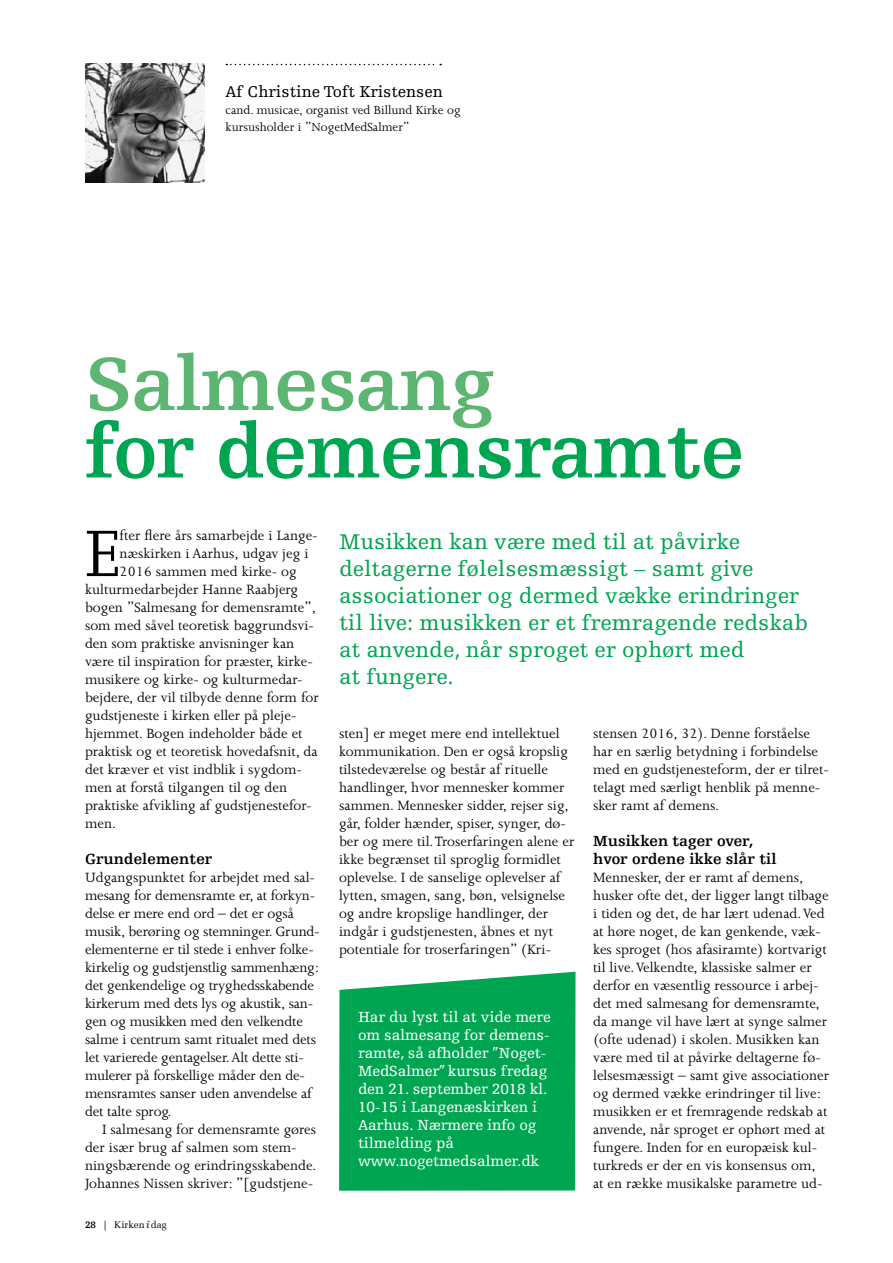
<style>
.page{position:relative;width:893px;height:1263px;background:#fff}
.page>*{position:absolute;margin:0;border:0;box-sizing:border-box;transform-origin:0 0}
.t1{font:700 78.9px "Egyptienne F";letter-spacing:-.01em;color:#00a552}
.t2{font:700 78.9px "Egyptienne F";letter-spacing:-.01em;color:#5cb672}
.t3{font:75.6px "Joanna";color:#000}
.t4{font:22.5px/27px "Egyptienne F";color:#00a552}
.t5{font:16.5px "Egyptienne F";color:#000}
.t6{font:15.45px/18px "Joanna";color:#000}
.t7{font:15.45px/18px "Egyptienne F";letter-spacing:-.01em;color:#fff}
.t8{font:700 15.45px/18px "Egyptienne F";color:#000}
.t9{font:13.5px/17.2px "Joanna";color:#000}
.t10{font:9.75px "Melior";color:#000}
.s1{font-family:"Egyptienne F";font-weight:700}
.s2{font-family:"Egyptienne F"}
.s3{font-family:"Georgia";font-weight:700;font-style:italic;color:#575756}
</style>
<div class="page">
<div style="left:339px;top:972px;width:236px;height:219px;background:#00a552"></div>
<svg style="left:226px;top:64px;width:215px;height:1px"></svg>
<img style="left:85px;top:64px;width:119px;height:119px">
<p class="t5" style="left:226px;top:82px;width:219px">Af Christine Toft Kristensen</p>
<p class="t9" style="left:226px;top:101px;width:237px">cand. musicae, organist ved Billund Kirke og kursusholder i ”NogetMedSalmer”</p>
<h1 class="t2" style="left:85px;top:341px;width:411px">Salmesang</h1>
<h1 class="t1" style="left:85px;top:408px;width:661px">for demensramte</h1>
<h2 class="t3" style="left:85px;top:513px;width:36px">E</h2>
<p class="t6" style="left:120px;top:526px;width:200px">fter flere års samarbejde i Lange-</p>
<p class="t6" style="left:120px;top:544px;width:190px">næskirken i Aarhus, udgav jeg i</p>
<p class="t6" style="left:120px;top:562px;width:179px">2016 sammen med kirke- og</p>
<p class="t6" style="left:85px;top:580px;width:215px">kulturmedarbejder Hanne Raabjerg</p>
<p class="t6" style="left:85px;top:598px;width:233px">bogen ”Salmesang for demensramte”,</p>
<p class="t6" style="left:85px;top:616px;width:231px">som med såvel teoretisk baggrundsvi-</p>
<p class="t6" style="left:85px;top:634px;width:211px">den som praktiske anvisninger kan</p>
<p class="t6" style="left:85px;top:652px;width:229px">være til inspiration for præster, kirke-</p>
<p class="t6" style="left:85px;top:670px;width:219px">musikere og kirke- og kulturmedar-</p>
<p class="t6" style="left:85px;top:688px;width:235px">bejdere, der vil tilbyde denne form for</p>
<p class="t6" style="left:85px;top:706px;width:213px">gudstjeneste i kirken eller på pleje-</p>
<p class="t6" style="left:85px;top:724px;width:219px">hjemmet. Bogen indeholder både et</p>
<p class="t6" style="left:85px;top:742px;width:234px">praktisk og et teoretisk hovedafsnit, da</p>
<p class="t6" style="left:85px;top:760px;width:218px">det kræver et vist indblik i sygdom-</p>
<p class="t6" style="left:85px;top:778px;width:204px">men at forstå tilgangen til og den</p>
<p class="t6" style="left:85px;top:796px;width:228px">praktiske afvikling af gudstjenestefor-</p>
<p class="t6" style="left:85px;top:814px;width:32px">men.</p>
<p class="t8" style="left:85px;top:850px;width:129px">Grundelementer</p>
<p class="t6" style="left:85px;top:868px;width:236px">Udgangspunktet for arbejdet med sal&shy;mesang for demensramte er, at forkyn&shy;delse er mere end ord – det er også musik, berøring og stemninger. Grund&shy;elementerne er til stede i enhver folke&shy;kirkelig og gudstjenstlig sammenhæng: det genkendelige og tryghedsskabende kirkerum med dets lys og akustik, san&shy;gen og musikken med den velkendte salme i centrum samt ritualet med dets let varierede gentagelser. Alt dette sti&shy;mulerer på forskellige måder den de&shy;mensramtes sanser uden anvendelse af det talte sprog.</p>
<p class="t6" style="left:85px;top:1120px;width:233px;text-indent:17px">I salmesang for demensramte gøres der især brug af salmen som stem&shy;ningsbærende og erindringsskabende.<br>Johannes Nissen skriver: ”[gudstjene-</p>
<p class="t10" style="left:85px;top:1218px;width:83px"><span class="s1">28</span> <span class="s2">|</span> Kirken <span class="s3">i</span> dag</p>
<h3 class="t4" style="left:339px;top:529px;width:471px">Musikken kan være med til at påvirke deltagerne følelsesmæssigt – samt give associationer og dermed vække erindringer til live: musikken er et fremragende redskab at anvende, når sproget er ophørt med<br>at fungere.</h3>
<p class="t6" style="left:339px;top:724px;width:237px">sten] er meget mere end intellektuel kommunikation. Den er også kropslig tilstedeværelse og består af rituelle handlinger, hvor mennesker kommer sammen. Mennesker sidder, rejser sig, går, folder hænder, spiser, synger, dø&shy;ber og mere til. Troserfaringen alene er ikke begrænset til sproglig formidlet oplevelse. I de sanselige oplevelser af lytten, smagen, sang, bøn, velsignelse og andre kropslige handlinger, der indgår i gudstjenesten, åbnes et nyt potentiale for troserfaringen” (Kri-</p>
<p class="t7" style="left:358px;top:1008px;width:194px">Har du lyst til at vide mere om salmesang for demens&shy;ramte, så afholder ”Noget-<br>MedSalmer” kursus fredag den 21. september 2018 kl.<br>10-15 i Langenæskirken i<br>Aarhus. Nærmere info og tilmelding på www.nogetmedsalmer.dk</p>
<p class="t6" style="left:593px;top:724px;width:237px">stensen 2016, 32). Denne forståelse har en særlig betydning i forbindelse med en gudstjenesteform, der er tilret&shy;telagt med særligt henblik på menne&shy;sker ramt af demens.</p>
<p class="t8" style="left:593px;top:832px;width:185px">Musikken tager over, hvor ordene ikke slår til</p>
<p class="t6" style="left:593px;top:868px;width:237px">Mennesker, der er ramt af demens, husker ofte det, der ligger langt tilbage i tiden og det, de har lært udenad. Ved at høre noget, de kan genkende, væk&shy;kes sproget (hos afasiramte) kortvarigt til live. Velkendte, klassiske salmer er derfor en væsentlig ressource i arbej&shy;det med salmesang for demensramte, da mange vil have lært at synge salmer (ofte udenad) i skolen. Musikken kan være med til at påvirke deltagerne fø&shy;lelsesmæssigt – samt give associationer og dermed vække erindringer til live: musikken er et fremragende redskab at anvende, når sproget er ophørt med at fungere. Inden for en europæisk kul&shy;turkreds er der en vis konsensus om, at en række musikalske parametre ud-</p>
</div>
